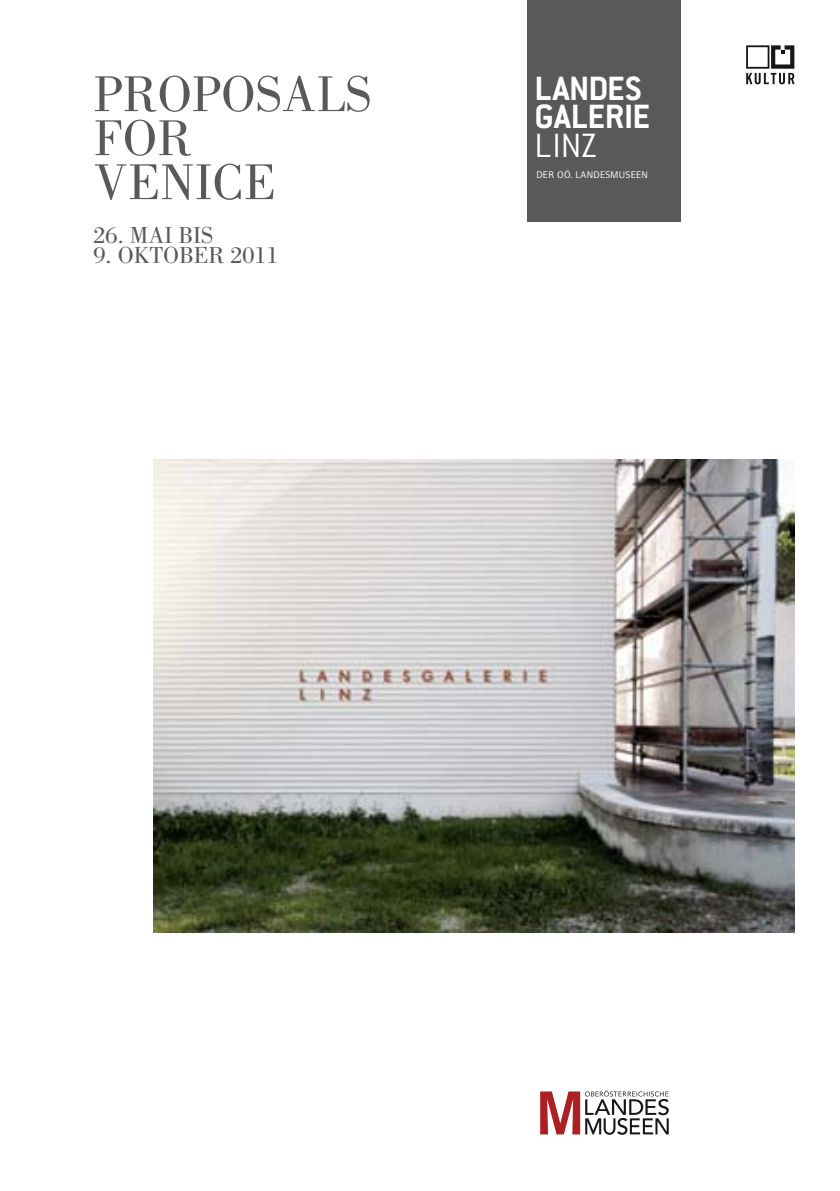
<style>
.page{position:relative;width:840px;height:1191px;background:#fff}
.page>*{position:absolute;margin:0;border:0;box-sizing:border-box;transform-origin:0 0}
.t1{font:52px/44px "Bodoni";color:#595958}
.t2{font:700 37px/28.4px "Conduit ITC";letter-spacing:-.01em;color:#fff}
.t3{font:300 37px "Conduit ITC";color:#fff}
.t4{font:700 29.4px/28.4px "Foundry Form Sans";letter-spacing:.01em;color:#fff}
.t5{font:29.4px "Foundry Form Sans";color:#fff}
.t6{font:24px "Bodoni";color:#595958}
.t7{font:10px "Foundry Form Sans";letter-spacing:.03em;color:#fff}
.t8{font:9.8px "Foundry Form Sans";letter-spacing:.03em;color:#fff}
</style>
<div class="page">
<img style="left:153px;top:459px;width:641px;height:473px">
<div style="left:527px;top:0;width:153px;height:221px;background:#595958"></div>
<svg style="left:746px;top:45px;width:48px;height:39px"></svg>
<svg style="left:540px;top:1090px;width:128px;height:44px"></svg>
<h1 class="t1" style="left:94px;top:72px;width:279px">PROPOSALS<br>FOR<br>VENICE</h1>
<p class="t6" style="left:94px;top:222px;width:121px">26. MAI BIS</p>
<p class="t6" style="left:94px;top:242px;width:186px">9. OKTOBER 2011</p>
<h2 class="t2" style="left:534px;top:74px;width:117px">LANDES<br>GALERIE</h2>
<h2 class="t3" style="left:534px;top:125px;width:64px">linz</h2>
<p class="t7" style="left:536px;top:169px;width:113px">DER OÖ. LANDESMUSEEN</p>
<p class="t4" style="left:534px;top:77px;width:117px">LANDES<br>GALERIE</p>
<p class="t5" style="left:534px;top:130px;width:60px">LINZ</p>
<p class="t8" style="left:536px;top:170px;width:115px">AM OÖ. LANDESMUSSEUM</p>
</div>
